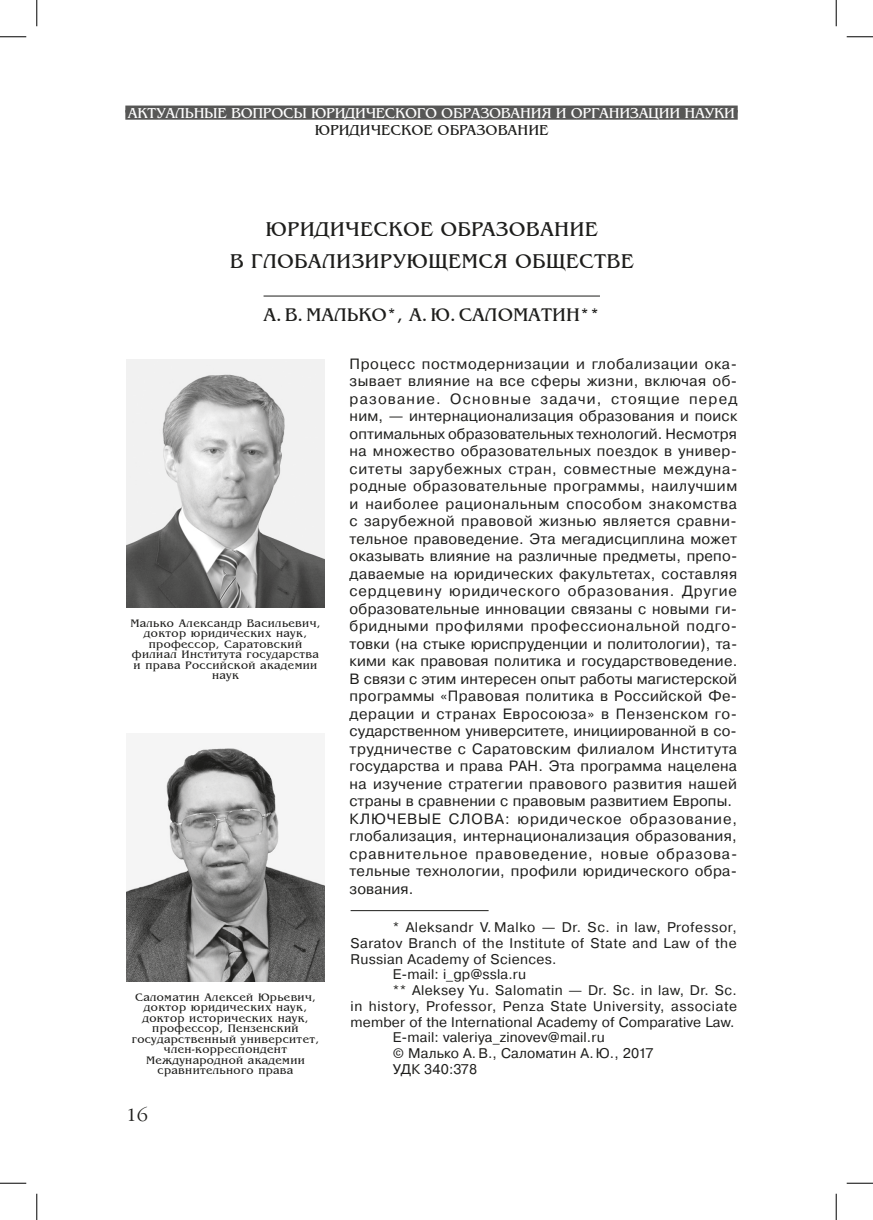
<style>
.page{position:relative;width:873px;height:1220px;background:#fff}
.page>*{position:absolute;margin:0;border:0;box-sizing:border-box;transform-origin:0 0}
.t1{font:21px/31.5px "AG Bengaly";letter-spacing:.015em;color:#1d1d1b;text-align:center}
.t2{font:19.25px "AG Bengaly";color:#1d1d1b}
.t3{font:300 17.5px "Garamond C";color:#1d1d1b}
.t4{font:15.05px "AG Bengaly";letter-spacing:-.02em;color:#fff}
.t5{font:15.05px "AG Bengaly";color:#1d1d1b}
.t6{font:14.88px/17.5px "Pragmatica Pro";letter-spacing:.025em;color:#1d1d1b}
.t7{font:14px "Pragmatica Pro";letter-spacing:.025em;color:#1d1d1b}
.t8{font:14px "Pragmatica Pro";letter-spacing:.045em;color:#1d1d1b}
.t9{font:11.38px/10.5px "AG Bengaly";letter-spacing:.03em;color:#1d1d1b;text-align:center}
</style>
<div class="page">
<div style="left:125px;top:105px;width:612px;height:7px;background:#575756"></div>
<div style="left:125px;top:110px;width:612px;height:10px;background:#575756"></div>
<hr style="left:263px;top:295px;width:336px;height:1px;background:#1d1d1b">
<img style="left:126px;top:359px;width:198px;height:248px">
<img style="left:126px;top:747px;width:198px;height:234px">
<hr style="left:350px;top:910px;width:138px;height:1px;background:#1d1d1b">
<svg style="left:0;top:36px;width:26px;height:1px"></svg>
<svg style="left:846px;top:36px;width:26px;height:1px"></svg>
<svg style="left:0;top:1182px;width:26px;height:1px"></svg>
<svg style="left:846px;top:1182px;width:26px;height:1px"></svg>
<svg style="left:36px;top:0;width:1px;height:26px"></svg>
<svg style="left:36px;top:1193px;width:1px;height:26px"></svg>
<svg style="left:835px;top:0;width:1px;height:26px"></svg>
<svg style="left:835px;top:1193px;width:1px;height:26px"></svg>
<p class="t4" style="left:128px;top:104px;width:608px">АКТУАЛЬНЫЕ ВОПРОСЫ ЮРИДИЧЕСКОГО ОБРАЗОВАНИЯ И ОРГАНИЗАЦИИ НАУКИ</p>
<p class="t5" style="left:314px;top:123px;width:235px">ЮРИДИЧЕСКОЕ ОБРАЗОВАНИЕ</p>
<h1 class="t1" style="left:230px;top:214px;width:405px">ЮРИДИЧЕСКОЕ ОБРАЗОВАНИЕ<br>В ГЛОБАЛИЗИРУЮЩЕМСЯ ОБЩЕСТВЕ</h1>
<p class="t2" style="left:263px;top:305px;width:338px">А.В.МАЛЬКО*, А.Ю.САЛОМАТИН**</p>
<p class="t6" style="left:349px;top:355px;width:389px">Процесс постмодернизации и глобализации ока&shy;зывает влияние на все сферы жизни, включая об&shy;разование. Основные задачи, стоящие перед ним, — интернационализация образования и поиск оптимальных образовательных технологий. Несмотря на множество образовательных поездок в универ&shy;ситеты зарубежных стран, совместные междуна&shy;родные образовательные программы, наилучшим и наиболее рациональным способом знакомства с зарубежной правовой жизнью является сравни&shy;тельное правоведение. Эта мегадисциплина может оказывать влияние на различные предметы, препо&shy;даваемые на юридических факультетах, составляя сердцевину юридического образования. Другие образовательные инновации связаны с новыми ги&shy;бридными профилями профессиональной подго&shy;товки (на стыке юриспруденции и политологии), та&shy;кими как правовая политика и государствоведение.<br>В связи с этим интересен опыт работы магистерской программы «Правовая политика в Российской Фе&shy;дерации и странах Евросоюза» в Пензенском го&shy;сударственном университете, инициированной в со&shy;трудничестве с Саратовским филиалом Института государства и права РАН. Эта программа нацелена на изучение стратегии правового развития нашей страны в сравнении с правовым развитием Европы.<br>КЛЮЧЕВЫЕ СЛОВА: юридическое образование, глобализация, интернационализация образования, сравнительное правоведение, новые образова&shy;тельные технологии, профили юридического обра&shy;зования.</p>
<p class="t9" style="left:130px;top:618px;width:191px">Малько Александр Васильевич, доктор юридических наук, профессор, Саратовский филиал Института государства и права Российской академии наук</p>
<p class="t9" style="left:132px;top:991px;width:189px">Саломатин Алексей Юрьевич, доктор юридических наук, доктор исторических наук, профессор, Пензенский государственный университет, член-корреспондент<br>Международной академии сравнительного права</p>
<p class="t3" style="left:126px;top:1105px;width:23px">16</p>
<p class="t7" style="left:392px;top:918px;width:345px">* Aleksandr V. Malko — Dr. Sc. in law, Professor,</p>
<p class="t7" style="left:350px;top:934px;width:387px">Saratov Branch of the Institute of State and Law of the</p>
<p class="t7" style="left:350px;top:950px;width:207px">Russian Academy of Sciences.</p>
<p class="t7" style="left:392px;top:966px;width:135px">E-mail: i_gp@ssla.ru</p>
<p class="t7" style="left:392px;top:981px;width:345px">** Aleksey Yu. Salomatin — Dr. Sc. in law, Dr. Sc.</p>
<p class="t8" style="left:350px;top:997px;width:388px">in history, Professor, Penza State University, associate</p>
<p class="t7" style="left:350px;top:1013px;width:385px">member of the International Academy of Comparative Law.</p>
<p class="t7" style="left:392px;top:1029px;width:213px">E-mail: valeriya_zinovev@mail.ru</p>
<p class="t7" style="left:392px;top:1044px;width:262px">© Малько А.В., Саломатин А.Ю., 2017</p>
<p class="t7" style="left:392px;top:1060px;width:86px">УДК 340:378</p>
</div>
